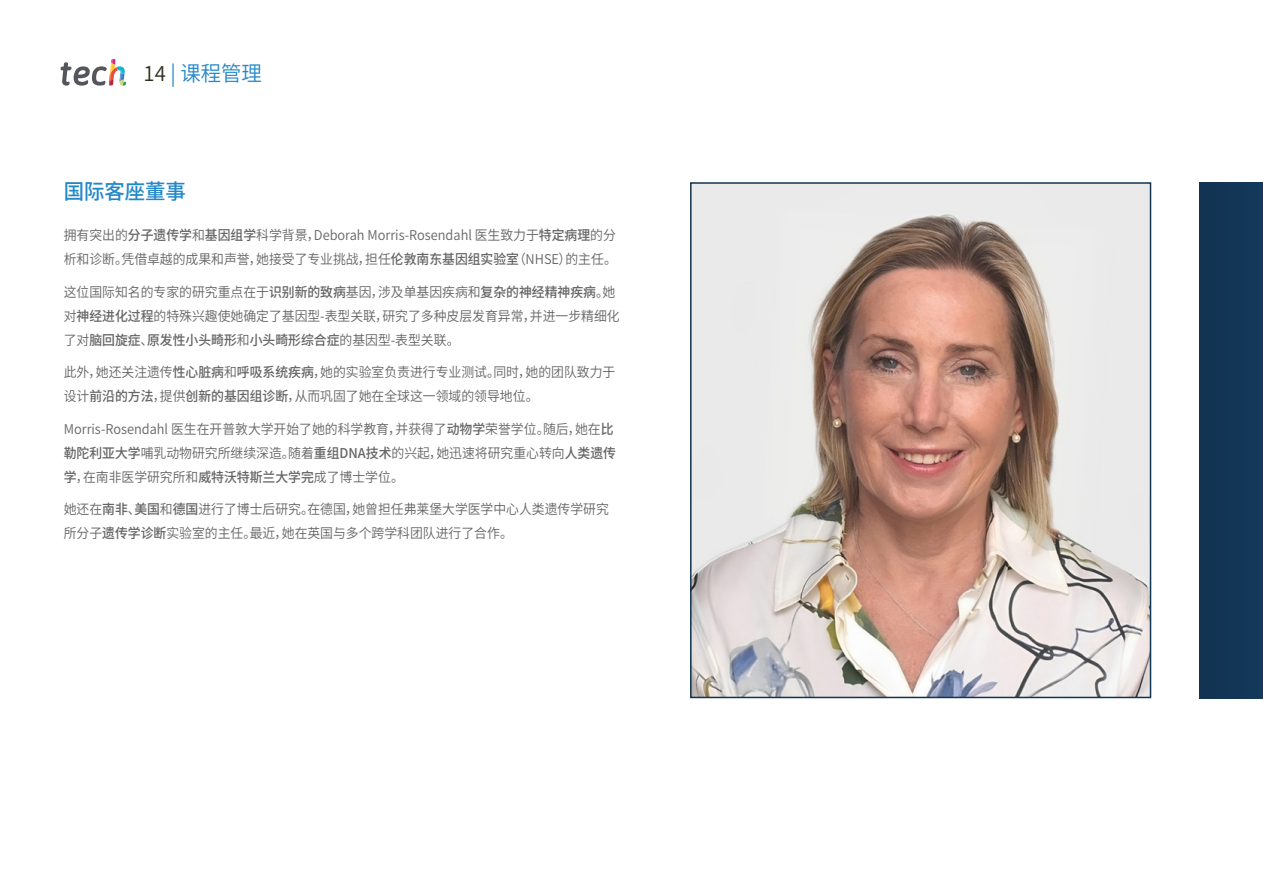
<style>
.page{position:relative;width:1263px;height:893px;background:#fff}
.page>*{position:absolute;margin:0;border:0;box-sizing:border-box;transform-origin:0 0}
.t1{font:21px "Source Han Sans CN";color:#2488c9}
.t2{font:500 21px "Source Han Sans CN";color:#2488c9}
.t3{font:13.5px/24px "Source Han Sans CN";color:#656565;scale:.95 1}
.s1{color:#312e20}
.s2{font-weight:500}
</style>
<div class="page">
<svg style="left:61px;top:59px;width:65px;height:27px"></svg>
<div style="left:1199px;top:182px;width:64px;height:516px;background:#133556"></div>
<img style="left:693px;top:185px;width:455px;height:510px">
<div style="left:690px;top:182px;width:461px;height:516px;border:2px solid #113452"></div>
<h1 class="t1" style="left:144px;top:61px;width:120px"><span class="s1">14</span> | 课程管理</h1>
<h1 class="t2" style="left:64px;top:179px;width:124px">国际客座董事</h1>
<p class="t3" style="left:64px;top:224px;width:584px">拥有突出的<span class="s2">分子遗传学</span>和<span class="s2">基因组学</span>科学背景，Deborah Morris-Rosendahl 医生致力于<span class="s2">特定病理</span>的分析和诊断。凭借卓越的成果和声誉，她接受了专业挑战，担任<span class="s2">伦敦南东基因组实验室</span>（NHSE）的主任。</p>
<p class="t3" style="left:64px;top:280px;width:587px">这位国际知名的专家的研究重点在于<span class="s2">识别新的致病</span>基因，涉及单基因疾病和<span class="s2">复杂的神经精神疾病</span>。她对<span class="s2">神经进化过程</span>的特殊兴趣使她确定了基因型-表型关联，研究了多种皮层发育异常，并进一步精细化了对<span class="s2">脑回旋症</span>、<span class="s2">原发性小头畸形</span>和<span class="s2">小头畸形综合症</span>的基因型-表型关联。</p>
<p class="t3" style="left:64px;top:361px;width:582px">此外，她还关注遗传<span class="s2">性心脏病</span>和<span class="s2">呼吸系统疾病</span>，她的实验室负责进行专业测试。同时，她的团队致力于设计<span class="s2">前沿的方法</span>，提供<span class="s2">创新的基因组诊断</span>，从而巩固了她在全球这一领域的领导地位。</p>
<p class="t3" style="left:64px;top:417px;width:583px">Morris-Rosendahl 医生在开普敦大学开始了她的科学教育，并获得了<span class="s2">动物学</span>荣誉学位。随后，她在<span class="s2">比勒陀利亚大学</span>哺乳动物研究所继续深造。随着<span class="s2">重组DNA技术</span>的兴起，她迅速将研究重心转向<span class="s2">人类遗传学</span>，在南非医学研究所和<span class="s2">威特沃特斯兰大学完</span>成了博士学位。</p>
<p class="t3" style="left:64px;top:498px;width:575px">她还在<span class="s2">南非</span>、<span class="s2">美国</span>和<span class="s2">德国</span>进行了博士后研究。在德国，她曾担任弗莱堡大学医学中心人类遗传学研究所分子<span class="s2">遗传学诊断</span>实验室的主任。最近，她在英国与多个跨学科团队进行了合作。</p>
</div>
